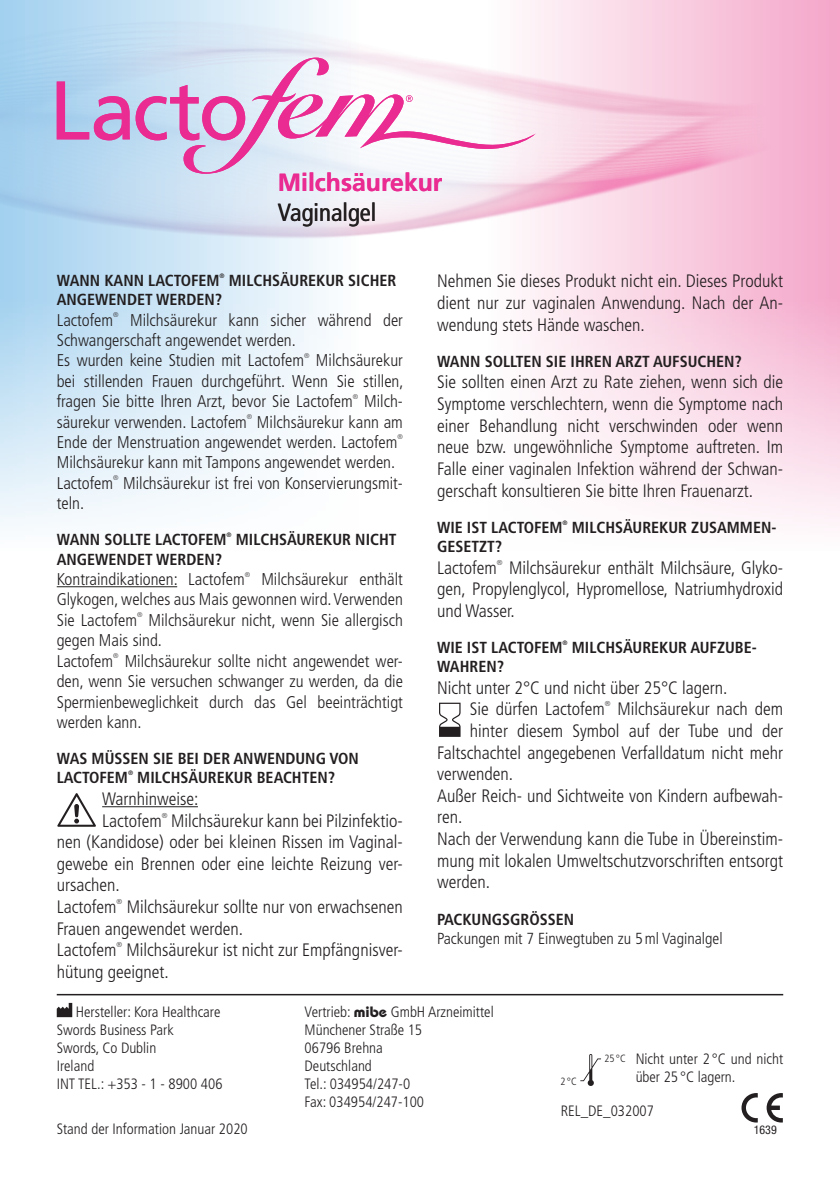
<style>
.page{position:relative;width:840px;height:1191px;background:#fff}
.page>*{position:absolute;margin:0;border:0;box-sizing:border-box;transform-origin:0 0}
.t1{font:700 24.8px "Frutiger LT Std";color:#ea2c92}
.t2{font:condensed 24.8px "Frutiger LT Std";color:#231f20}
.t3{font:300 condensed 18px/21.6px "Frutiger LT Std";color:#231f20}
.t4{font:300 condensed 17px/20.4px "Frutiger LT Std";color:#231f20}
.t5{font:700 condensed 16px/19.2px "Frutiger LT Std";color:#231f20}
.t6{font:300 condensed 16px "Frutiger LT Std";color:#231f20}
.t7{font:300 condensed 15px/18px "Frutiger LT Std";color:#231f20}
.t8{font:condensed 12px "Helvetica Neue LT Std";color:#231f20}
.t9{font:300 condensed 10.4px "Frutiger LT Std";color:#231f20}
.t10{font:300 condensed 7.2px "Frutiger LT Std";color:#231f20}
.t11{font:300 condensed 6.8px "Frutiger LT Std";color:#231f20}
.t12{font:700 condensed 6.4px "Frutiger LT Std";color:#231f20}
.s1{font-family:"Bauhaus Std";font-weight:700;font-stretch:normal}
.s2{font-size:10.4px}
</style>
<div class="page">
<svg style="left:530px;top:329px;width:309px;height:197px"></svg>
<svg style="left:0;top:329px;width:322px;height:197px"></svg>
<hr style="left:57px;top:586px;width:120px;height:1px;background:#231f20">
<hr style="left:102px;top:806px;width:96px;height:1px;background:#231f20">
<svg style="left:57px;top:1003px;width:15px;height:14px"></svg>
<hr style="left:57px;top:994px;width:725px;height:1px;background:#231f20">
<svg style="left:57px;top:793px;width:39px;height:33px"></svg>
<svg style="left:57px;top:58px;width:478px;height:116px"></svg>
<svg style="left:439px;top:702px;width:21px;height:35px"></svg>
<svg style="left:741px;top:1093px;width:16px;height:29px"></svg>
<svg style="left:766px;top:1093px;width:16px;height:29px"></svg>
<svg style="left:580px;top:1054px;width:20px;height:32px"></svg>
<h1 class="t1" style="left:277px;top:168px;width:166px">Milchsäurekur</h1>
<h1 class="t2" style="left:277px;top:198px;width:100px">Vaginalgel</h1>
<p class="t5" style="left:57px;top:271px;width:164px">WANN KANN LACTOFEM</p>
<p class="t12" style="left:219px;top:272px;width:7px">®</p>
<p class="t5" style="left:229px;top:271px;width:169px">MILCHSÄUREKUR SICHER</p>
<p class="t5" style="left:57px;top:290px;width:167px">ANGEWENDET WERDEN?</p>
<p class="t4" style="left:57px;top:310px;width:58px">Lactofem</p>
<p class="t11" style="left:113px;top:311px;width:7px">®</p>
<p class="t4" style="left:57px;top:310px;width:347px;text-indent:73px">Milchsäurekur kann sicher während der<br>Schwangerschaft angewendet werden.<br>Es wurden keine Studien mit Lactofem</p>
<p class="t11" style="left:304px;top:352px;width:7px">®</p>
<p class="t4" style="left:57px;top:350px;width:348px;text-align:justify;text-indent:259px">Milchsäurekur bei stillenden Frauen durchgeführt. Wenn Sie stillen, fragen Sie bitte Ihren Arzt, bevor Sie Lactofem</p>
<p class="t11" style="left:352px;top:392px;width:7px">®</p>
<p class="t4" style="left:364px;top:391px;width:40px">Milch-</p>
<p class="t4" style="left:57px;top:412px;width:191px">säurekur verwenden. Lactofem</p>
<p class="t11" style="left:247px;top:413px;width:7px">®</p>
<p class="t4" style="left:57px;top:412px;width:347px;text-indent:200px">Milchsäurekur kann am<br>Ende der Menstruation angewendet werden. Lactofem</p>
<p class="t11" style="left:397px;top:433px;width:7px">®</p>
<p class="t4" style="left:57px;top:452px;width:340px">Milchsäurekur kann mit Tampons angewendet werden.<br>Lactofem</p>
<p class="t11" style="left:113px;top:474px;width:7px">®</p>
<p class="t4" style="left:123px;top:473px;width:281px">Milchsäurekur ist frei von Konservierungsmit-</p>
<p class="t4" style="left:57px;top:493px;width:29px">teln.</p>
<p class="t5" style="left:57px;top:530px;width:171px">WANN SOLLTE LACTOFEM</p>
<p class="t12" style="left:226px;top:531px;width:7px">®</p>
<p class="t5" style="left:236px;top:530px;width:162px">MILCHSÄUREKUR NICHT</p>
<p class="t5" style="left:57px;top:549px;width:167px">ANGEWENDET WERDEN?</p>
<p class="t4" style="left:57px;top:569px;width:189px">Kontraindikationen: Lactofem</p>
<p class="t11" style="left:244px;top:570px;width:7px">®</p>
<p class="t4" style="left:57px;top:569px;width:347px;text-align:justify;text-indent:204px">Milchsäurekur enthält Glykogen, welches aus Mais gewonnen wird. Verwenden Sie Lactofem</p>
<p class="t11" style="left:137px;top:611px;width:7px">®</p>
<p class="t4" style="left:57px;top:610px;width:347px;text-indent:92px">Milchsäurekur nicht, wenn Sie allergisch gegen Mais sind.<br>Lactofem</p>
<p class="t11" style="left:113px;top:652px;width:7px">®</p>
<p class="t4" style="left:57px;top:651px;width:347px;text-align:justify;text-indent:68px">Milchsäurekur sollte nicht angewendet wer&shy;den, wenn Sie versuchen schwanger zu werden, da die Spermienbeweglichkeit durch das Gel beeinträchtigt werden kann.</p>
<p class="t5" style="left:57px;top:749px;width:303px">WAS MÜSSEN SIE BEI DER ANWENDUNG VON<br>LACTOFEM</p>
<p class="t12" style="left:128px;top:769px;width:7px">®</p>
<p class="t5" style="left:137px;top:768px;width:199px">MILCHSÄUREKUR BEACHTEN?</p>
<p class="t3" style="left:102px;top:788px;width:98px">Warnhinweise:<br>Lactofem</p>
<p class="t10" style="left:162px;top:811px;width:7px">®</p>
<p class="t3" style="left:57px;top:809px;width:347px;text-indent:114px">Milchsäurekur kann bei Pilzinfektio&shy;nen (Kandidose) oder bei kleinen Rissen im Vaginal&shy;gewebe ein Brennen oder eine leichte Reizung ver&shy;ursachen.<br>Lactofem</p>
<p class="t10" style="left:116px;top:897px;width:7px">®</p>
<p class="t3" style="left:57px;top:896px;width:347px;text-indent:70px">Milchsäurekur sollte nur von erwachsenen<br>Frauen angewendet werden.<br>Lactofem</p>
<p class="t10" style="left:116px;top:940px;width:7px">®</p>
<p class="t3" style="left:57px;top:939px;width:347px;text-indent:70px">Milchsäurekur ist nicht zur Empfängnisver&shy;hütung geeignet.</p>
<p class="t3" style="left:437px;top:271px;width:347px;text-align:justify">Nehmen Sie dieses Produkt nicht ein. Dieses Produkt dient nur zur vaginalen Anwendung. Nach der An&shy;wendung stets Hände waschen.</p>
<p class="t5" style="left:437px;top:352px;width:306px">WANN SOLLTEN SIE IHREN ARZT AUFSUCHEN?</p>
<p class="t3" style="left:437px;top:372px;width:347px;text-align:justify">Sie sollten einen Arzt zu Rate ziehen, wenn sich die Symptome verschlechtern, wenn die Symptome nach einer Behandlung nicht verschwinden oder wenn neue bzw. ungewöhnliche Symptome auftreten. Im Falle einer vaginalen Infektion während der Schwan&shy;gerschaft konsultieren Sie bitte Ihren Frauenarzt.</p>
<p class="t5" style="left:437px;top:517px;width:127px">WIE IST LACTOFEM</p>
<p class="t12" style="left:562px;top:519px;width:7px">®</p>
<p class="t5" style="left:571px;top:517px;width:206px">MILCHSÄUREKUR ZUSAMMEN-</p>
<p class="t5" style="left:437px;top:537px;width:67px">GESETZT?</p>
<p class="t3" style="left:437px;top:557px;width:61px">Lactofem</p>
<p class="t10" style="left:496px;top:558px;width:7px">®</p>
<p class="t3" style="left:437px;top:557px;width:347px;text-align:justify;text-indent:72px">Milchsäurekur enthält Milchsäure, Glyko&shy;gen, Propylenglycol, Hypromellose, Natriumhydroxid und Wasser.</p>
<p class="t5" style="left:437px;top:638px;width:127px">WIE IST LACTOFEM</p>
<p class="t12" style="left:562px;top:639px;width:7px">®</p>
<p class="t5" style="left:571px;top:638px;width:186px">MILCHSÄUREKUR AUFZUBE-</p>
<p class="t5" style="left:437px;top:657px;width:69px">WAHREN?</p>
<p class="t3" style="left:469px;top:677px;width:259px;text-indent:-33px">Nicht unter 2°C und nicht über 25°C lagern.<br>Sie dürfen Lactofem</p>
<p class="t10" style="left:604px;top:700px;width:7px">®</p>
<p class="t3" style="left:617px;top:698px;width:167px">Milchsäurekur nach dem</p>
<p class="t3" style="left:469px;top:720px;width:314px">hinter diesem Symbol auf der Tube und der</p>
<p class="t3" style="left:437px;top:742px;width:347px">Faltschachtel angegebenen Verfalldatum nicht mehr</p>
<p class="t3" style="left:437px;top:763px;width:78px">verwenden.</p>
<p class="t3" style="left:437px;top:785px;width:347px">Außer Reich- und Sichtweite von Kindern aufbewah-</p>
<p class="t3" style="left:437px;top:806px;width:27px">ren.</p>
<p class="t3" style="left:437px;top:828px;width:347px">Nach der Verwendung kann die Tube in Übereinstim-</p>
<p class="t3" style="left:437px;top:850px;width:347px">mung mit lokalen Umweltschutzvorschriften entsorgt</p>
<p class="t3" style="left:437px;top:871px;width:54px">werden.</p>
<p class="t5" style="left:437px;top:909px;width:139px">PACKUNGSGRÖSSEN</p>
<p class="t6" style="left:437px;top:929px;width:287px">Packungen mit 7 Einwegtuben zu 5ml Vaginalgel</p>
<p class="t7" style="left:57px;top:1003px;width:167px;text-indent:19px">Hersteller: Kora Healthcare<br>Swords Business Park<br>Swords, Co Dublin<br>Ireland<br>INT TEL.: +353 - 1 - 8900 406</p>
<p class="t7" style="left:304px;top:1002px;width:190px">Vertrieb: <span class="s1">mibe</span> GmbH Arzneimittel<br>Münchener Straße 15<br>06796 Brehna<br>Deutschland<br>Tel.: 034954/247-0<br>Fax: 034954/247-100</p>
<p class="t7" style="left:57px;top:1120px;width:192px">Stand der Information Januar 2020</p>
<p class="t9" style="left:560px;top:1075px;width:18px">2°C</p>
<p class="t7" style="left:635px;top:1049px;width:149px;text-indent:-31px"><span class="s2">25 °C</span> Nicht unter 2 °C und nicht über 25 °C lagern.</p>
<p class="t7" style="left:560px;top:1101px;width:95px">REL_DE_032007</p>
<p class="t8" style="left:753px;top:1122px;width:25px">1639</p>
</div>
